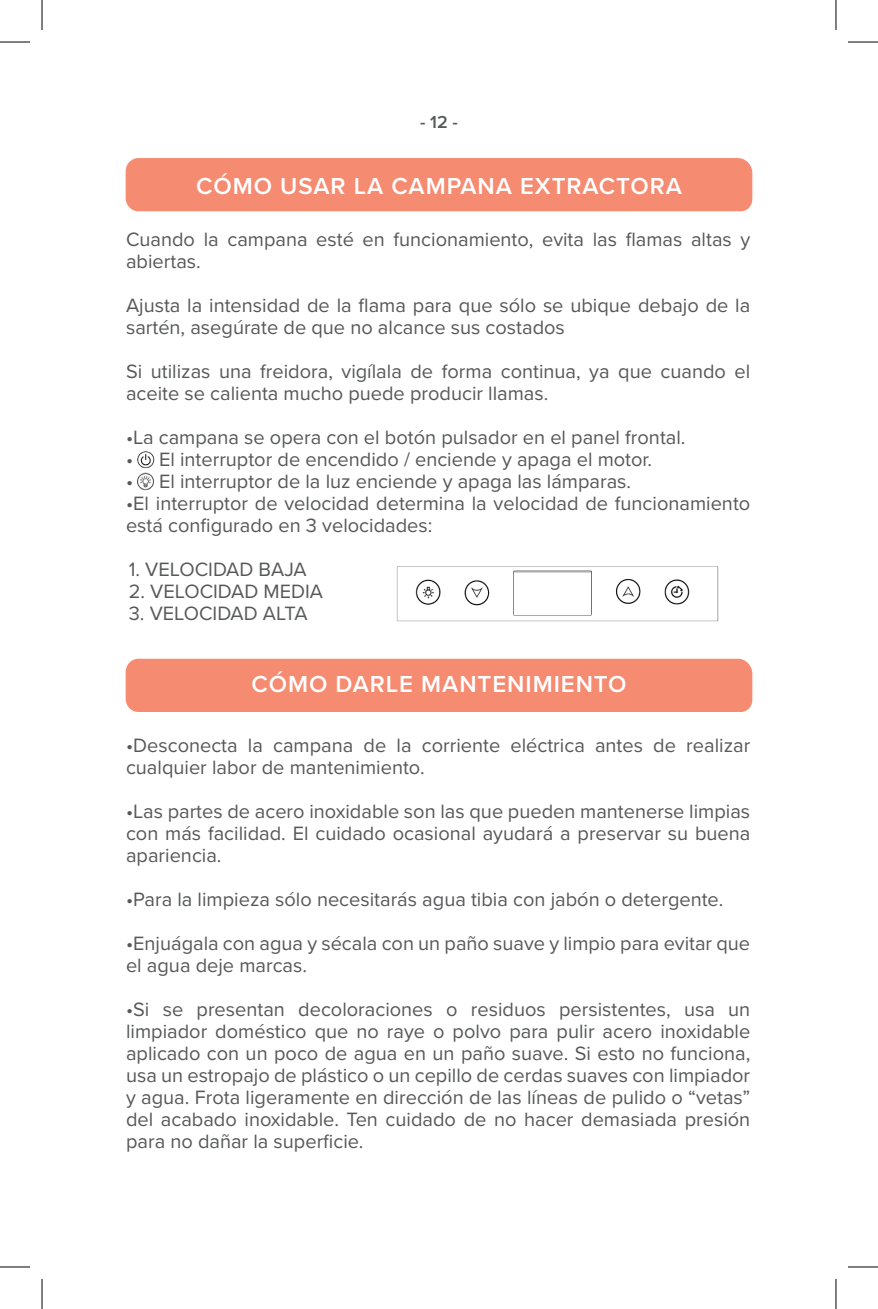
<style>
.page{position:relative;width:878px;height:1309px;background:#fff}
.page>*{position:absolute;margin:0;border:0;box-sizing:border-box;transform-origin:0 0}
.t1{font:600 24px "Proxima Nova";letter-spacing:.04em;color:#fff}
.t2{font:20px/22px "Proxima Nova";color:#57585a}
.t3{font:600 18px "Proxima Nova A";color:#575c5b}
</style>
<div class="page">
<div style="left:126px;top:158px;width:626px;height:53px;background:#f58b71"></div>
<div style="left:126px;top:659px;width:626px;height:53px;background:#f58b71"></div>
<img style="left:396px;top:566px;width:323px;height:56px">
<img style="left:137px;top:451px;width:18px;height:40px">
<hr style="left:0;top:42px;width:30px;height:1px;background:#000">
<hr style="left:848px;top:42px;width:30px;height:1px;background:#000">
<hr style="left:0;top:1266px;width:30px;height:1px;background:#000">
<hr style="left:848px;top:1266px;width:30px;height:1px;background:#000">
<hr style="left:42px;top:0;width:1px;height:30px;background:#000">
<hr style="left:42px;top:1279px;width:1px;height:30px;background:#000">
<hr style="left:835px;top:0;width:1px;height:30px;background:#000">
<hr style="left:835px;top:1279px;width:1px;height:30px;background:#000">
<p class="t3" style="left:420px;top:112px;width:39px">- 12 -</p>
<p class="t1" style="left:196px;top:168px;width:487px">CÓMO USAR LA CAMPANA EXTRACTORA</p>
<p class="t2" style="left:126px;top:227px;width:626px">Cuando la campana esté en funcionamiento, evita las flamas altas y abiertas.</p>
<p class="t2" style="left:126px;top:293px;width:626px">Ajusta la intensidad de la flama para que sólo se ubique debajo de la sartén, asegúrate de que no alcance sus costados</p>
<p class="t2" style="left:126px;top:359px;width:626px">Si utilizas una freidora, vigílala de forma continua, ya que cuando el aceite se calienta mucho puede producir llamas.</p>
<p class="t2" style="left:126px;top:425px;width:561px">•La campana se opera con el botón pulsador en el panel frontal.</p>
<p class="t2" style="left:126px;top:447px;width:527px">• El interruptor de encendido / enciende y apaga el motor.</p>
<p class="t2" style="left:126px;top:469px;width:507px">• El interruptor de la luz enciende y apaga las lámparas.</p>
<p class="t2" style="left:126px;top:491px;width:626px">•El interruptor de velocidad determina la velocidad de funcionamiento está configurado en 3 velocidades:</p>
<p class="t2" style="left:129px;top:557px;width:179px">1. VELOCIDAD BAJA</p>
<p class="t2" style="left:129px;top:579px;width:196px">2. VELOCIDAD MEDIA</p>
<p class="t2" style="left:129px;top:601px;width:180px">3. VELOCIDAD ALTA</p>
<p class="t1" style="left:251px;top:665px;width:376px">CÓMO DARLE MANTENIMIENTO</p>
<p class="t2" style="left:126px;top:733px;width:626px">•Desconecta la campana de la corriente eléctrica antes de realizar cualquier labor de mantenimiento.</p>
<p class="t2" style="left:126px;top:799px;width:626px;text-align:justify">•Las partes de acero inoxidable son las que pueden mantenerse limpias con más facilidad. El cuidado ocasional ayudará a preservar su buena apariencia.</p>
<p class="t2" style="left:126px;top:887px;width:599px">•Para la limpieza sólo necesitarás agua tibia con jabón o detergente.</p>
<p class="t2" style="left:126px;top:931px;width:625px">•Enjuágala con agua y sécala con un paño suave y limpio para evitar que el agua deje marcas.</p>
<p class="t2" style="left:126px;top:997px;width:626px;text-align:justify">•Si se presentan decoloraciones o residuos persistentes, usa un limpiador doméstico que no raye o polvo para pulir acero inoxidable aplicado con un poco de agua en un paño suave. Si esto no funciona, usa un estropajo de plástico o un cepillo de cerdas suaves con limpiador y agua. Frota ligeramente en dirección de las líneas de pulido o “vetas” del acabado inoxidable. Ten cuidado de no hacer demasiada presión para no dañar la superficie.</p>
</div>
